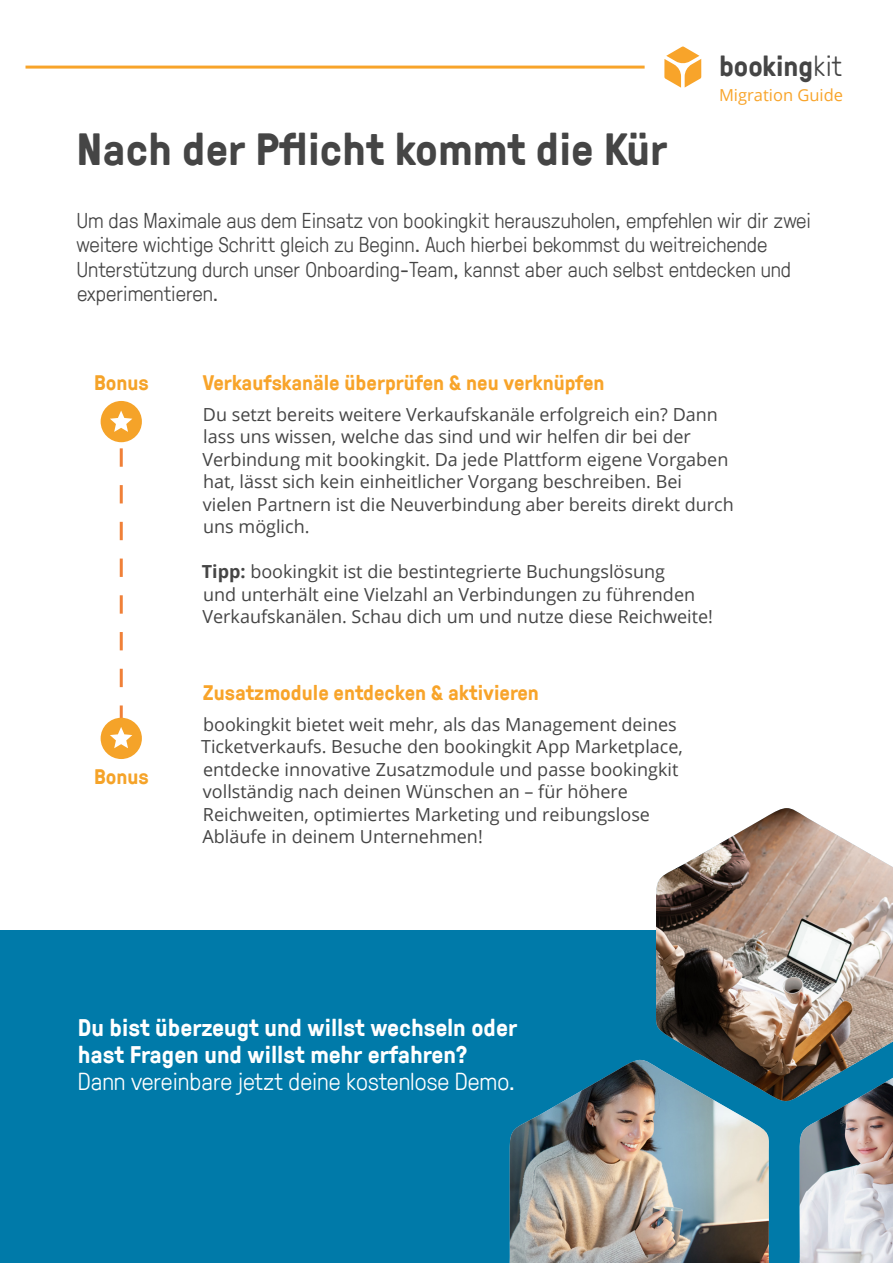
<style>
.page{position:relative;width:893px;height:1263px;background:#fff}
.page>*{position:absolute;margin:0;border:0;box-sizing:border-box;transform-origin:0 0}
.t1{font:700 45px "GT Pressura";color:#454545}
.t2{font:700 28.5px "GT Pressura";color:#454545}
.t3{font:700 24px/27px "GT Pressura";color:#fff}
.t4{font:300 24px "GT Pressura";color:#fff}
.t5{font:300 21px/24px "GT Pressura";color:#454545}
.t6{font:700 21px "GT Pressura";color:#f8a42a}
.t7{font:700 21px "GT Pressura";color:#f5a329}
.t8{font:18px/22.5px "Open Sans";color:#454545}
.t9{font:16.5px "Open Sans";color:#f8a42a}
.s1{font-weight:300}
.s2{font-weight:700}
</style>
<div class="page">
<div style="left:101px;top:401px;width:41px;height:41px;background:#f5a329;border-radius:50%"></div>
<div style="left:101px;top:718px;width:41px;height:41px;background:#f5a329;border-radius:50%"></div>
<svg style="left:110px;top:448px;width:22px;height:300px"></svg>
<svg style="left:110px;top:411px;width:22px;height:21px"></svg>
<hr style="left:26px;top:66px;width:619px;height:3px;background:#f8a42a">
<svg style="left:664px;top:46px;width:37px;height:42px"></svg>
<div style="left:0;top:931px;width:893px;height:332px;background:#007aa9"></div>
<img style="left:799px;top:1104px;width:94px;height:159px">
<img style="left:655px;top:808px;width:238px;height:295px">
<svg style="left:639px;top:1055px;width:131px;height:5px"></svg>
<img style="left:509px;top:1060px;width:261px;height:203px">
<h2 class="t2" style="left:719px;top:45px;width:125px">booking<span class="s1">kit</span></h2>
<h1 class="t1" style="left:77px;top:116px;width:592px">Nach der Pflicht kommt die Kür</h1>
<p class="t9" style="left:719px;top:84px;width:126px">Migration Guide</p>
<p class="t5" style="left:76px;top:208px;width:736px">Um das Maximale aus dem Einsatz von bookingkit herauszuholen, empfehlen wir dir zwei weitere wichtige Schritt gleich zu Beginn. Auch hierbei bekommst du weitreichende Unterstützung durch unser Onboarding-Team, kannst aber auch selbst entdecken und experimentieren.</p>
<p class="t7" style="left:94px;top:367px;width:56px">Bonus</p>
<p class="t7" style="left:94px;top:761px;width:56px">Bonus</p>
<p class="t6" style="left:203px;top:367px;width:403px">Verkaufskanäle überprüfen &amp; neu verknüpfen</p>
<p class="t8" style="left:202px;top:403px;width:533px">Du setzt bereits weitere Verkaufskanäle erfolgreich ein? Dann lass uns wissen, welche das sind und wir helfen dir bei der Verbindung mit bookingkit. Da jede Plattform eigene Vorgaben hat, lässt sich kein einheitlicher Vorgang beschreiben. Bei vielen Partnern ist die Neuverbindung aber bereits direkt durch uns möglich.</p>
<p class="t8" style="left:202px;top:560px;width:513px"><span class="s2">Tipp:</span> bookingkit ist die bestintegrierte Buchungslösung<br>und unterhält eine Vielzahl an Verbindungen zu führenden<br>Verkaufskanälen. Schau dich um und nutze diese Reichweite!</p>
<p class="t6" style="left:203px;top:677px;width:338px">Zusatzmodule entdecken &amp; aktivieren</p>
<p class="t8" style="left:201px;top:712px;width:483px">bookingkit bietet weit mehr, als das Management deines Ticketverkaufs. Besuche den bookingkit App Marketplace, entdecke innovative Zusatzmodule und passe bookingkit vollständig nach deinen Wünschen an – für höhere Reichweiten, optimiertes Marketing und reibungslose Abläufe in deinem Unternehmen!</p>
<h3 class="t3" style="left:78px;top:1013px;width:441px">Du bist überzeugt und willst wechseln oder hast Fragen und willst mehr erfahren?</h3>
<h3 class="t4" style="left:78px;top:1064px;width:439px">Dann vereinbare jetzt deine kostenlose Demo.</h3>
</div>
